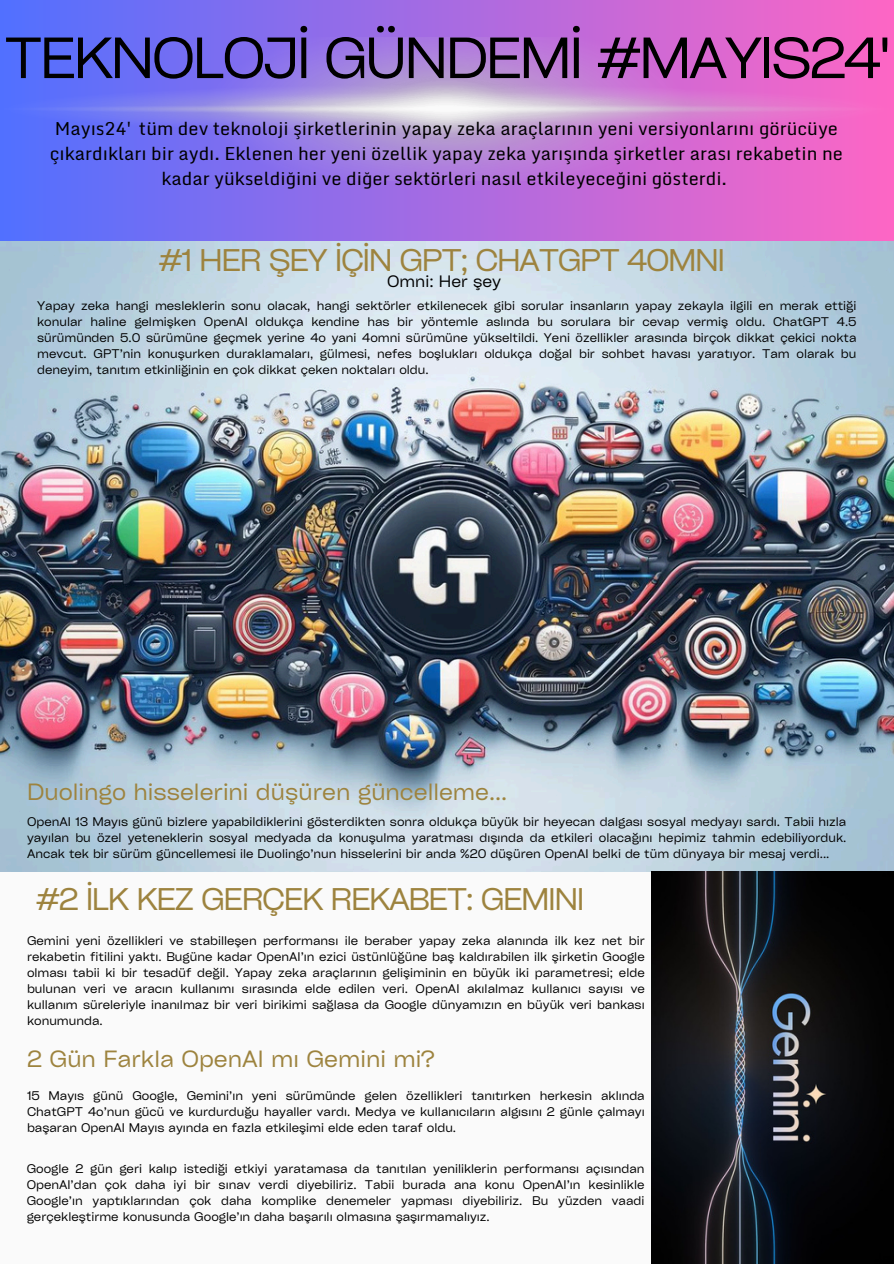
<style>
.page{position:relative;width:894px;height:1264px;background:#fff}
.page>*{position:absolute;margin:0;border:0;box-sizing:border-box;transform-origin:0 0}
.t1{font:55.5px "Cy Grotesk Key";letter-spacing:-.05em;color:#000}
.t2{font:30px "Cy Grotesk Key";letter-spacing:-.05em;color:#9d833e}
.t3{font:22.5px "Cy Grotesk Key";color:#9d833e}
.t4{font:18px/24.8px "Monda";color:#000;text-align:center}
.t5{font:15.9px "Cy Grotesk Key";color:#000}
.t6{font:12px/16px "Cy Grotesk Key";color:#000;text-align:justify}
</style>
<div class="page">
<div style="left:0;top:0;width:893px;height:1263px;background:linear-gradient(to right,#5170ff,#fe66c5)"></div>
<img style="left:0;top:38px;width:893px;height:142px">
<img style="left:0;top:871px;width:651px;height:392px">
<img style="left:0;top:241px;width:893px;height:630px">
<img style="left:651px;top:871px;width:242px;height:392px">
<h1 class="t1" style="left:4px;top:23px;width:887px">TEKNOLOJİ GÜNDEMİ #MAYIS24'</h1>
<p class="t4" style="left:50px;top:116px;width:794px">Mayıs24' tüm dev teknoloji şirketlerinin yapay zeka araçlarının yeni versiyonlarını görücüye çıkardıkları bir aydı. Eklenen her yeni özellik yapay zeka yarışında şirketler arası rekabetin ne kadar yükseldiğini ve diğer sektörleri nasıl etkileyeceğini gösterdi.</p>
<h2 class="t2" style="left:158px;top:241px;width:568px">#1 HER ŞEY İÇİN GPT; CHATGPT 4OMNI</h2>
<h5 class="t5" style="left:387px;top:271px;width:115px">Omni: Her şey</h5>
<h3 class="t6" style="left:37px;top:297px;width:820px;text-align:left">Yapay zeka hangi mesleklerin sonu olacak, hangi sektörler etkilenecek gibi sorular insanların yapay zekayla ilgili en merak ettiği konular haline gelmişken OpenAI oldukça kendine has bir yöntemle aslında bu sorulara bir cevap vermiş oldu. ChatGPT 4.5 sürümünden 5.0 sürümüne geçmek yerine 4o yani 4omni sürümüne yükseltildi. Yeni özellikler arasında birçok dikkat çekici nokta mevcut. GPT’nin konuşurken duraklamaları, gülmesi, nefes boşlukları oldukça doğal bir sohbet havası yaratıyor. Tam olarak bu deneyim, tanıtım etkinliğinin en çok dikkat çeken noktaları oldu.</h3>
<h3 class="t3" style="left:27px;top:777px;width:481px">Duolingo hisselerini düşüren güncelleme...</h3>
<p class="t6" style="left:27px;top:812px;width:820px">OpenAI 13 Mayıs günü bizlere yapabildiklerini gösterdikten sonra oldukça büyük bir heyecan dalgası sosyal medyayı sardı. Tabii hızla yayılan bu özel yeteneklerin sosyal medyada da konuşulma yaratması dışında da etkileri olacağını hepimiz tahmin edebiliyorduk.<br>Ancak tek bir sürüm güncellemesi ile Duolingo’nun hisselerini bir anda %20 düşüren OpenAI belki de tüm dünyaya bir mesaj verdi...</p>
<h2 class="t2" style="left:36px;top:880px;width:550px">#2 İLK KEZ GERÇEK REKABET: GEMINI</h2>
<p class="t6" style="left:27px;top:932px;width:619px">Gemini yeni özellikleri ve stabilleşen performansı ile beraber yapay zeka alanında ilk kez net bir rekabetin fitilini yaktı. Bugüne kadar OpenAI’ın ezici üstünlüğüne baş kaldırabilen ilk şirketin Google olması tabii ki bir tesadüf değil. Yapay zeka araçlarının gelişiminin en büyük iki parametresi; elde bulunan veri ve aracın kullanımı sırasında elde edilen veri. OpenAI akılalmaz kullanıcı sayısı ve kullanım süreleriyle inanılmaz bir veri birikimi sağlasa da Google dünyamızın en büyük veri bankası konumunda.</p>
<p class="t3" style="left:27px;top:1044px;width:409px">2 Gün Farkla OpenAI mı Gemini mi?</p>
<p class="t6" style="left:27px;top:1087px;width:619px">15 Mayıs günü Google, Gemini’ın yeni sürümünde gelen özellikleri tanıtırken herkesin aklında ChatGPT 4o’nun gücü ve kurdurduğu hayaller vardı. Medya ve kullanıcıların algısını 2 günle çalmayı başaran OpenAI Mayıs ayında en fazla etkileşimi elde eden taraf oldu.</p>
<p class="t6" style="left:27px;top:1159px;width:619px;text-align:left">Google 2 gün geri kalıp istediği etkiyi yaratamasa da tanıtılan yeniliklerin performansı açısından OpenAI’dan çok daha iyi bir sınav verdi diyebiliriz. Tabii burada ana konu OpenAI’ın kesinlikle Google’ın yaptıklarından çok daha komplike denemeler yapması diyebiliriz. Bu yüzden vaadi gerçekleştirme konusunda Google’ın daha başarılı olmasına şaşırmamalıyız.</p>
</div>
